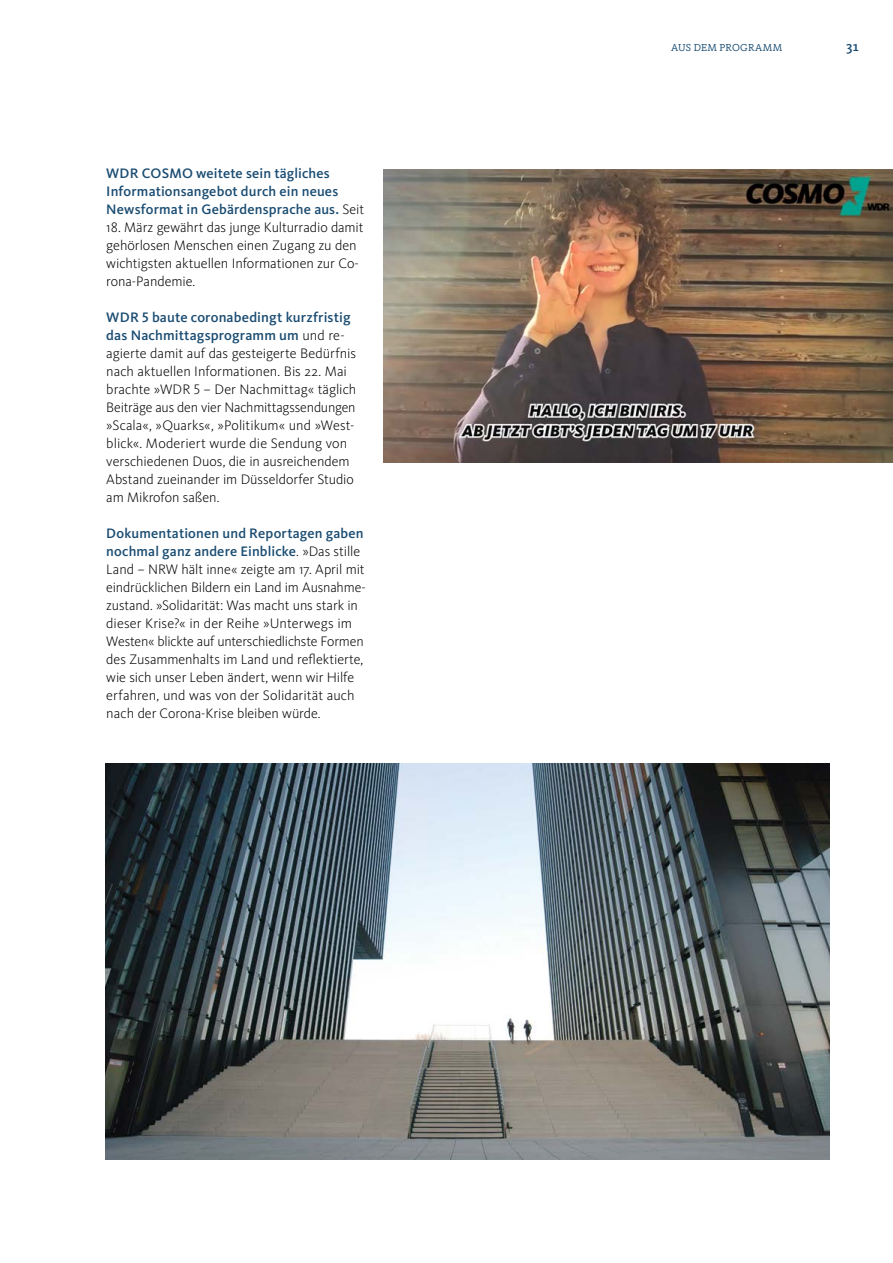
<style>
.page{position:relative;width:893px;height:1263px;background:#fff}
.page>*{position:absolute;margin:0;border:0;box-sizing:border-box;transform-origin:0 0}
.t1{font:300 14.25px/18px "WDR Sans";letter-spacing:-.005em;color:#000}
.t2{font:500 14.25px/18px "WDR Sans";letter-spacing:.01em;color:#1a4c72}
.t3{font:500 14.25px "WDR Slab";color:#1a4c72}
.t4{font:10.5px "WDR Slab";letter-spacing:.015em;color:#1a4c72}
.s1{font-weight:300;color:#000}
.s2{font-weight:500;color:#1a4c72}
</style>
<div class="page">
<img style="left:106px;top:763px;width:723px;height:396px">
<img style="left:384px;top:169px;width:509px;height:294px">
<p class="t2" style="left:106px;top:164px;width:259px">WDR COSMO weitete sein tägliches<br>Informationsangebot durch ein neues<br>Newsformat in Gebärdensprache aus. <span class="s1">Seit</span></p>
<p class="t1" style="left:106px;top:218px;width:259px">18. März gewährt das junge Kulturradio damit gehörlosen Menschen einen Zugang zu den wichtigsten aktuellen Informationen zur Co&shy;rona-Pandemie.</p>
<p class="t1" style="left:106px;top:309px;width:251px"><span class="s2">WDR 5 baute coronabedingt kurzfristig das Nachmittagsprogramm um</span> und re&shy;agierte damit auf das gesteigerte Bedürfnis nach aktuellen Informationen. Bis 22. Mai brachte »WDR 5 – Der Nachmittag« täglich Beiträge aus den vier Nachmittagssendungen »Scala«, »Quarks«, »Politikum« und »West&shy;blick«. Moderiert wurde die Sendung von verschiedenen Duos, die in ausreichendem Abstand zueinander im Düsseldorfer Studio am Mikrofon saßen.</p>
<p class="t1" style="left:106px;top:524px;width:261px"><span class="s2">Dokumentationen und Reportagen gaben nochmal ganz andere Einblicke</span>. »Das stille Land – NRW hält inne« zeigte am 17. April mit eindrücklichen Bildern ein Land im Ausnahme&shy;zustand. »Solidarität: Was macht uns stark in dieser Krise?« in der Reihe »Unterwegs im Westen« blickte auf unterschiedlichste Formen des Zusammenhalts im Land und reflektierte, wie sich unser Leben ändert, wenn wir Hilfe erfahren, und was von der Solidarität auch nach der Corona-Krise bleiben würde.</p>
<p class="t4" style="left:671px;top:41px;width:113px">AUS DEM PROGRAMM</p>
<p class="t3" style="left:846px;top:38px;width:14px">31</p>
</div>
